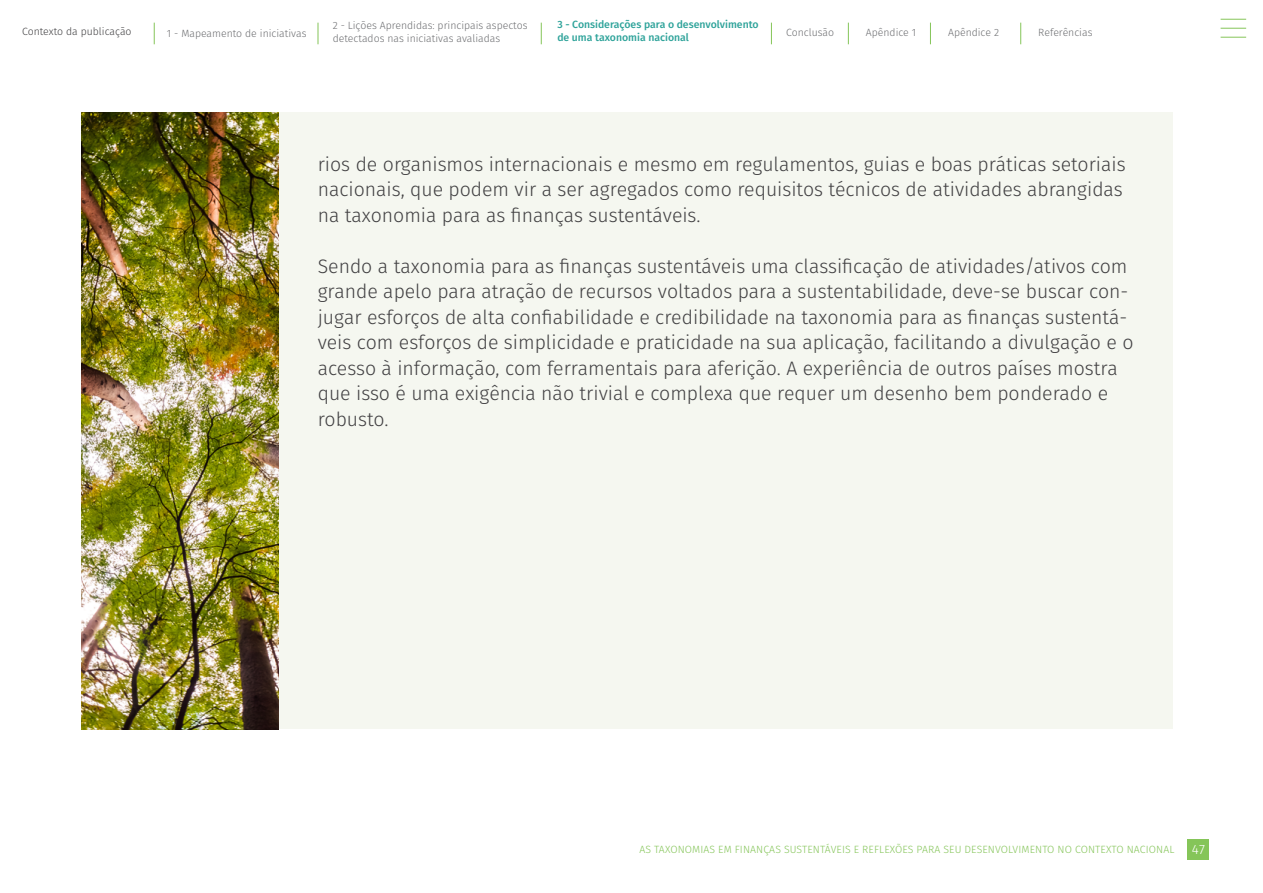
<style>
.page{position:relative;width:1263px;height:893px;background:#fff}
.page>*{position:absolute;margin:0;border:0;box-sizing:border-box;transform-origin:0 0}
.t1{font:300 19.5px/25.5px "Fira Sans";color:#414042}
.t2{font:300 13.5px "Fira Sans";color:#fff}
.t3{font:300 10.5px/12.6px "Fira Sans";color:#6d6e71}
.t4{font:300 10.5px "Fira Sans";letter-spacing:.01em;color:#85c559}
.t5{font:500 10.5px/12.6px "Fira Sans";color:#2ea39a}
.t6{font:300 10.5px "Fira Sans";color:#414042}
</style>
<div class="page">
<svg style="left:154px;top:23px;width:1px;height:21px"></svg>
<svg style="left:318px;top:23px;width:1px;height:21px"></svg>
<svg style="left:541px;top:23px;width:1px;height:21px"></svg>
<svg style="left:771px;top:23px;width:1px;height:21px"></svg>
<svg style="left:1220px;top:19px;width:26px;height:1px"></svg>
<svg style="left:1220px;top:28px;width:26px;height:1px"></svg>
<svg style="left:1220px;top:37px;width:26px;height:1px"></svg>
<svg style="left:848px;top:23px;width:1px;height:21px"></svg>
<svg style="left:930px;top:23px;width:1px;height:21px"></svg>
<svg style="left:1020px;top:23px;width:1px;height:21px"></svg>
<div style="left:1188px;top:839px;width:21px;height:20px;background:#85c559"></div>
<div style="left:82px;top:112px;width:1091px;height:617px;background:#f5f7f0"></div>
<img style="left:82px;top:112px;width:197px;height:617px">
<p class="t5" style="left:557px;top:18px;width:203px">3 - Considerações para o desenvolvimento de uma taxonomia nacional</p>
<p class="t6" style="left:22px;top:24px;width:111px">Contexto da publicação</p>
<p class="t3" style="left:167px;top:27px;width:141px">1 - Mapeamento de iniciativas</p>
<p class="t3" style="left:333px;top:19px;width:196px">2 - Lições Aprendidas: principais aspectos detectados nas iniciativas avaliadas</p>
<p class="t3" style="left:786px;top:26px;width:50px">Conclusão</p>
<p class="t3" style="left:1038px;top:26px;width:56px">Referências</p>
<p class="t3" style="left:866px;top:26px;width:52px">Apêndice 1</p>
<p class="t3" style="left:948px;top:26px;width:52px">Apêndice 2</p>
<p class="t1" style="left:318px;top:151px;width:809px">rios de organismos internacionais e mesmo em regulamentos, guias e boas práticas setoriais nacionais, que podem vir a ser agregados como requisitos técnicos de atividades abrangidas na taxonomia para as finanças sustentáveis.</p>
<p class="t1" style="left:318px;top:253px;width:817px">Sendo a taxonomia para as finanças sustentáveis uma classificação de atividades/ativos com grande apelo para atração de recursos voltados para a sustentabilidade, deve-se buscar con&shy;jugar esforços de alta confiabilidade e credibilidade na taxonomia para as finanças sustentá&shy;veis com esforços de simplicidade e praticidade na sua aplicação, facilitando a divulgação e o acesso à informação, com ferramentais para aferição. A experiência de outros países mostra que isso é uma exigência não trivial e complexa que requer um desenho bem ponderado e robusto.</p>
<p class="t4" style="left:639px;top:841px;width:536px">AS TAXONOMIAS EM FINANÇAS SUSTENTÁVEIS E REFLEXÕES PARA SEU DESENVOLVIMENTO NO CONTEXTO NACIONAL</p>
<p class="t2" style="left:1192px;top:839px;width:15px">47</p>
</div>
